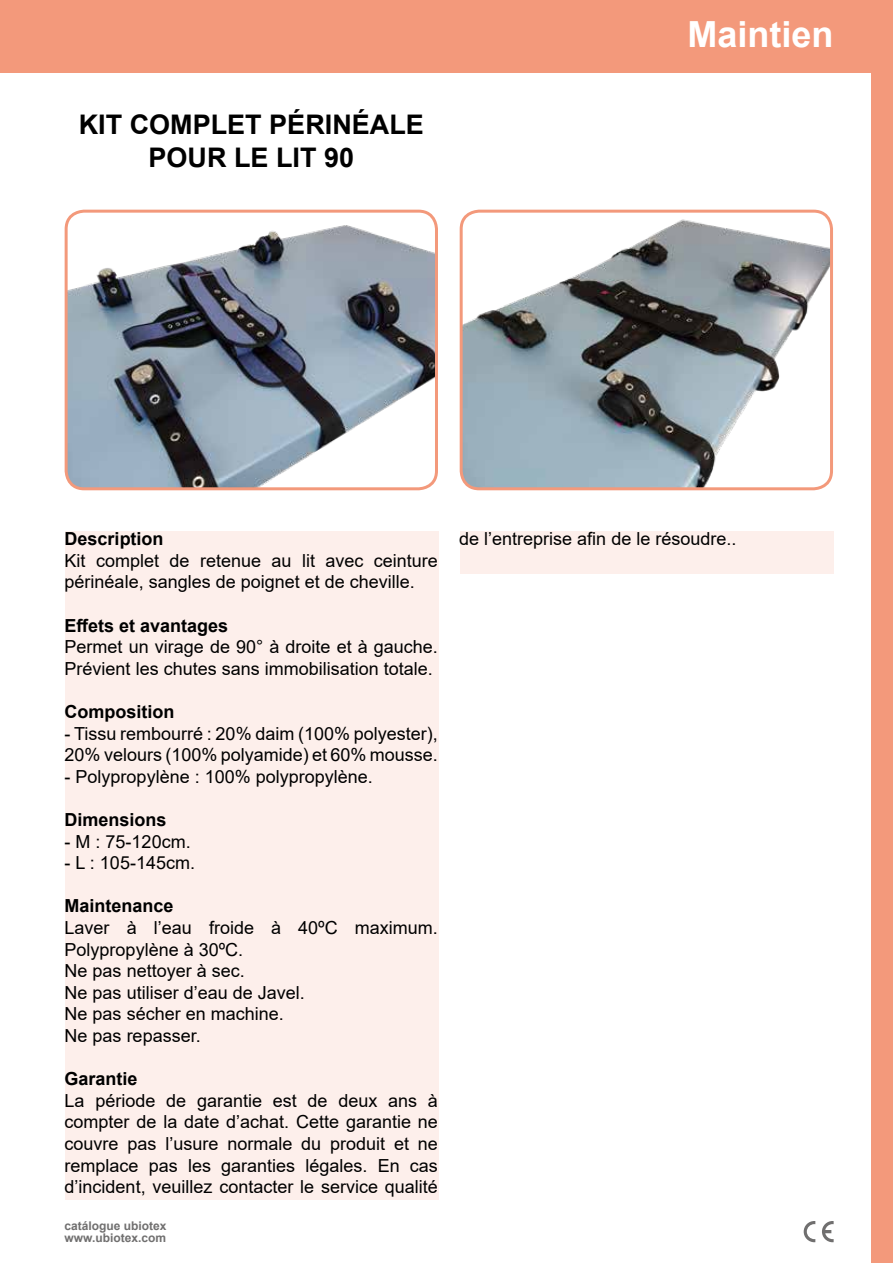
<style>
.page{position:relative;width:893px;height:1263px;background:#fff}
.page>*{position:absolute;margin:0;border:0;box-sizing:border-box;transform-origin:0 0}
.t1{font:700 36px "Arial";color:#fff}
.t2{font:700 27px/32.4px "Arial";color:#000;text-align:center}
.t3{font:18px/21.6px "Arial";color:#000}
.t4{font:700 18px "Arial";color:#000}
.t5{font:700 12px/12px "Arial";color:#706f6f}
</style>
<div class="page">
<div style="left:65px;top:531px;width:373px;height:668px;background:#fdefeb"></div>
<div style="left:460px;top:531px;width:373px;height:43px;background:#fdefeb"></div>
<div style="left:872px;top:0;width:21px;height:1263px;background:#f3997b"></div>
<div style="left:0;top:0;width:893px;height:72px;background:#f3997b"></div>
<svg style="left:804px;top:1221px;width:11px;height:21px"></svg>
<svg style="left:822px;top:1221px;width:12px;height:21px"></svg>
<img style="left:66px;top:211px;width:370px;height:278px">
<div style="left:65px;top:210px;width:373px;height:280px;border:3px solid #f3997b;border-radius:18px"></div>
<img style="left:461px;top:211px;width:370px;height:278px">
<div style="left:460px;top:210px;width:373px;height:280px;border:3px solid #f3997b;border-radius:18px"></div>
<h2 class="t2" style="left:79px;top:109px;width:347px">KIT COMPLET PÉRINÉALE<br>POUR LE LIT 90</h2>
<h1 class="t1" style="left:687px;top:9px;width:148px">Maintien</h1>
<p class="t4" style="left:65px;top:526px;width:101px">Description</p>
<p class="t3" style="left:65px;top:549px;width:375px">Kit complet de retenue au lit avec ceinture périnéale, sangles de poignet et de cheville.</p>
<p class="t4" style="left:65px;top:612px;width:165px">Effets et avantages</p>
<p class="t3" style="left:65px;top:636px;width:375px">Permet un virage de 90° à droite et à gauche.<br>Prévient les chutes sans immobilisation totale.</p>
<p class="t4" style="left:65px;top:699px;width:111px">Composition</p>
<p class="t3" style="left:65px;top:722px;width:375px">- Tissu rembourré : 20% daim (100% polyester),<br>20% velours (100% polyamide) et 60% mousse.</p>
<p class="t3" style="left:65px;top:765px;width:310px">- Polypropylène : 100% polypropylène.</p>
<p class="t4" style="left:65px;top:807px;width:104px">Dimensions</p>
<p class="t3" style="left:65px;top:830px;width:128px">- M : 75-120cm.</p>
<p class="t3" style="left:65px;top:852px;width:132px">- L : 105-145cm.</p>
<p class="t4" style="left:65px;top:893px;width:111px">Maintenance</p>
<p class="t3" style="left:65px;top:917px;width:375px">Laver à l’eau froide à 40ºC maximum.<br>Polypropylène à 30ºC.<br>Ne pas nettoyer à sec.<br>Ne pas utiliser d’eau de Javel.<br>Ne pas sécher en machine.<br>Ne pas repasser.</p>
<p class="t4" style="left:65px;top:1066px;width:75px">Garantie</p>
<p class="t3" style="left:65px;top:1089px;width:375px;text-align:justify">La période de garantie est de deux ans à compter de la date d’achat. Cette garantie ne couvre pas l’usure normale du produit et ne remplace pas les garanties légales. En cas d’incident, veuillez contacter le service qualité</p>
<p class="t5" style="left:64px;top:1219px;width:104px">catálogue ubiotex www.ubiotex.com</p>
<p class="t3" style="left:459px;top:527px;width:279px">de l’entreprise afin de le résoudre..</p>
</div>
